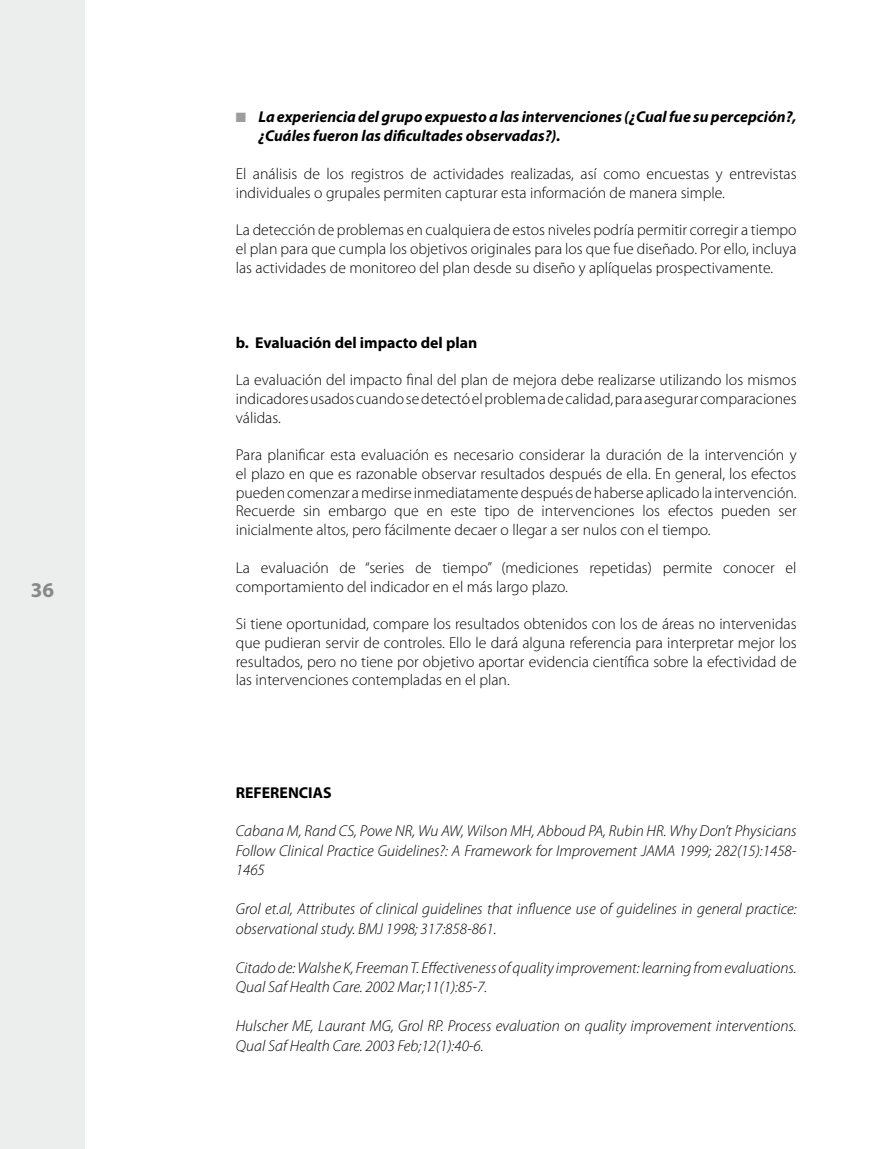
<style>
.page{position:relative;width:893px;height:1149px;background:#fff}
.page>*{position:absolute;margin:0;border:0;box-sizing:border-box;transform-origin:0 0}
.t1{font:700 21px "Myriad Pro";color:#87888a}
.t2{font:300 15.75px/18.8px "Myriad Pro";color:#000;text-align:justify}
.t3{font:italic 300 15.75px/19.5px "Myriad Pro";color:#000}
.t4{font:italic 700 15.75px/18.8px "Myriad Pro";color:#000}
.t5{font:700 15.75px "Myriad Pro";color:#000}
.s1{color:#9c9d9f}
</style>
<div class="page">
<div style="left:0;top:0;width:85px;height:1148px;background:#eceded"></div>
<h1 class="t1" style="left:31px;top:575px;width:25px">36</h1>
<p class="t4" style="left:258px;top:107px;width:540px;text-indent:-22px"><span class="s1">■</span> La experiencia del grupo expuesto a las intervenciones (¿Cual fue su percepción?, ¿Cuáles fueron las dificultades observadas?).</p>
<p class="t2" style="left:236px;top:164px;width:562px">El análisis de los registros de actividades realizadas, así como encuestas y entrevistas individuales o grupales permiten capturar esta información de manera simple.</p>
<p class="t2" style="left:236px;top:220px;width:562px">La detección de problemas en cualquiera de estos niveles podría permitir corregir a tiempo el plan para que cumpla los objetivos originales para los que fue diseñado. Por ello, incluya las actividades de monitoreo del plan desde su diseño y aplíquelas prospectivamente.</p>
<p class="t5" style="left:236px;top:332px;width:243px">b. Evaluación del impacto del plan</p>
<p class="t2" style="left:236px;top:370px;width:562px">La evaluación del impacto final del plan de mejora debe realizarse utilizando los mismos indicadores usados cuando se detectó el problema de calidad, para asegurar comparaciones válidas.</p>
<p class="t2" style="left:236px;top:445px;width:562px">Para planificar esta evaluación es necesario considerar la duración de la intervención y el plazo en que es razonable observar resultados después de ella. En general, los efectos pueden comenzar a medirse inmediatamente después de haberse aplicado la intervención.<br>Recuerde sin embargo que en este tipo de intervenciones los efectos pueden ser inicialmente altos, pero fácilmente decaer o llegar a ser nulos con el tiempo.</p>
<p class="t2" style="left:236px;top:558px;width:562px">La evaluación de “series de tiempo” (mediciones repetidas) permite conocer el comportamiento del indicador en el más largo plazo.</p>
<p class="t2" style="left:236px;top:614px;width:562px">Si tiene oportunidad, compare los resultados obtenidos con los de áreas no intervenidas que pudieran servir de controles. Ello le dará alguna referencia para interpretar mejor los resultados, pero no tiene por objetivo aportar evidencia científica sobre la efectividad de las intervenciones contempladas en el plan.</p>
<p class="t5" style="left:236px;top:782px;width:97px">REFERENCIAS</p>
<p class="t3" style="left:236px;top:820px;width:562px;text-align:justify">Cabana M, Rand CS, Powe NR, Wu AW, Wilson MH, Abboud PA, Rubin HR. Why Don’t Physicians Follow Clinical Practice Guidelines?: A Framework for Improvement JAMA 1999; 282(15):1458- 1465</p>
<p class="t3" style="left:236px;top:898px;width:562px">Grol et.al, Attributes of clinical guidelines that influence use of guidelines in general practice: observational study. BMJ 1998; 317:858-861.</p>
<p class="t3" style="left:236px;top:957px;width:562px">Citado de: Walshe K, Freeman T. Effectiveness of quality improvement: learning from evaluations.<br>Qual Saf Health Care. 2002 Mar;11(1):85-7.</p>
<p class="t3" style="left:236px;top:1015px;width:562px">Hulscher ME, Laurant MG, Grol RP. Process evaluation on quality improvement interventions.<br>Qual Saf Health Care. 2003 Feb;12(1):40-6.</p>
</div>
